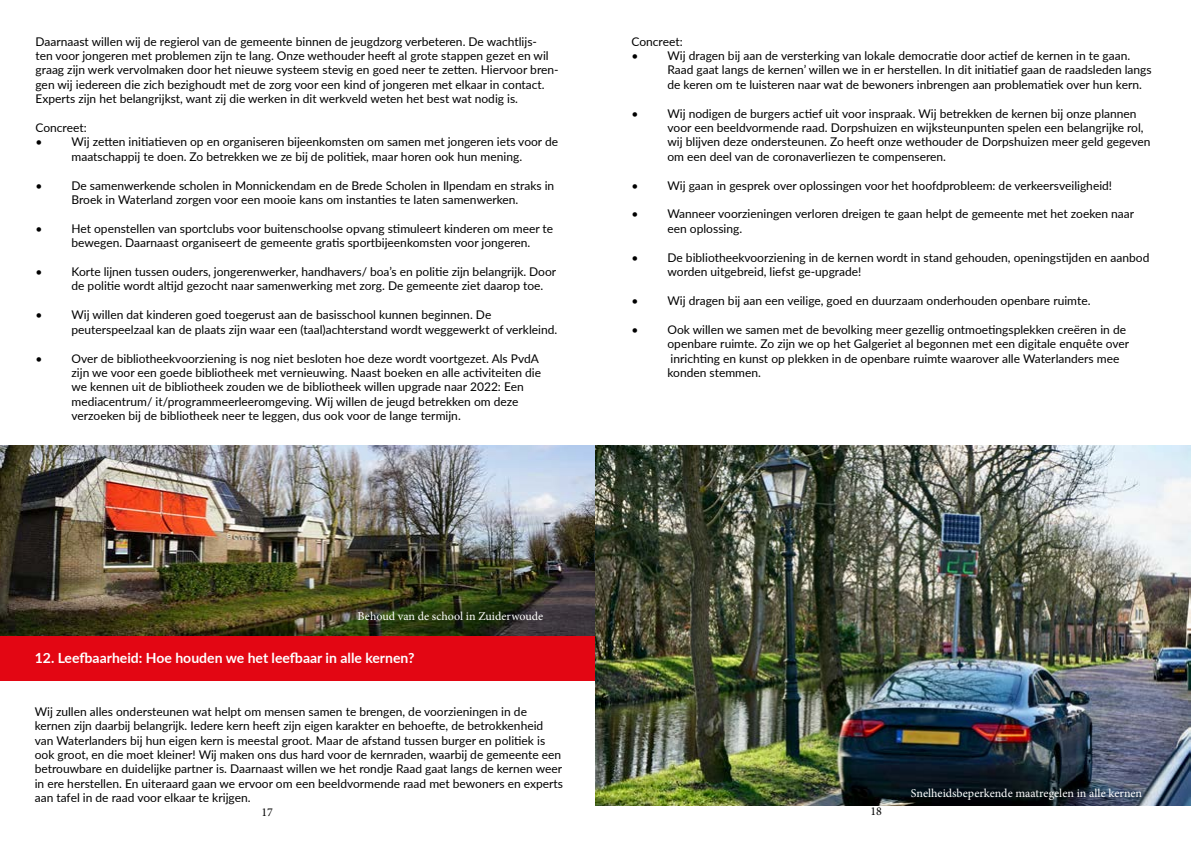
<style>
.page{position:relative;width:1191px;height:842px;background:#fff}
.page>*{position:absolute;margin:0;border:0;box-sizing:border-box;transform-origin:0 0}
.t1{font:700 14px "Lato";color:#fff}
.t2{font:12px/14.4px "Lato";color:#000}
.t3{font:12px "Minion Pro";color:#fff}
.t4{font:12px "Minion Pro";color:#000}
</style>
<div class="page">
<div style="left:0;top:631px;width:596px;height:49px;background:#e30613"></div>
<img style="left:0;top:445px;width:596px;height:190px">
<img style="left:596px;top:445px;width:594px;height:361px">
<p class="t2" style="left:36px;top:34px;width:524px">Daarnaast willen wij de regierol van de gemeente binnen de jeugdzorg verbeteren. De wachtlijs-<br>ten voor jongeren met problemen zijn te lang. Onze wethouder heeft al grote stappen gezet en wil graag zijn werk vervolmaken door het nieuwe systeem stevig en goed neer te zetten. Hiervoor bren&shy;gen wij iedereen die zich bezighoudt met de zorg voor een kind of jongeren met elkaar in contact.<br>Experts zijn het belangrijkst, want zij die werken in dit werkveld weten het best wat nodig is.</p>
<p class="t2" style="left:36px;top:120px;width:53px">Concreet: •</p>
<p class="t2" style="left:72px;top:134px;width:488px">Wij zetten initiatieven op en organiseren bijeenkomsten om samen met jongeren iets voor de maatschappij te doen. Zo betrekken we ze bij de politiek, maar horen ook hun mening.</p>
<p class="t2" style="left:36px;top:178px;width:8px">•</p>
<p class="t2" style="left:72px;top:178px;width:484px">De samenwerkende scholen in Monnickendam en de Brede Scholen in Ilpendam en straks in<br>Broek in Waterland zorgen voor een mooie kans om instanties te laten samenwerken.</p>
<p class="t2" style="left:36px;top:221px;width:8px">•</p>
<p class="t2" style="left:72px;top:221px;width:483px">Het openstellen van sportclubs voor buitenschoolse opvang stimuleert kinderen om meer te bewegen. Daarnaast organiseert de gemeente gratis sportbijeenkomsten voor jongeren.</p>
<p class="t2" style="left:36px;top:264px;width:8px">•</p>
<p class="t2" style="left:72px;top:264px;width:486px">Korte lijnen tussen ouders, jongerenwerker, handhavers/ boa’s en politie zijn belangrijk. Door de politie wordt altijd gezocht naar samenwerking met zorg. De gemeente ziet daarop toe.</p>
<p class="t2" style="left:36px;top:307px;width:8px">•</p>
<p class="t2" style="left:72px;top:307px;width:487px">Wij willen dat kinderen goed toegerust aan de basisschool kunnen beginnen. De peuterspeelzaal kan de plaats zijn waar een (taal)achterstand wordt weggewerkt of verkleind.</p>
<p class="t2" style="left:36px;top:350px;width:8px">•</p>
<p class="t2" style="left:72px;top:350px;width:471px">Over de bibliotheekvoorziening is nog niet besloten hoe deze wordt voortgezet. Als PvdA zijn we voor een goede bibliotheek met vernieuwing. Naast boeken en alle activiteiten die we kennen uit de bibliotheek zouden we de bibliotheek willen upgrade naar 2022: Een mediacentrum/ it/programmeerleeromgeving. Wij willen de jeugd betrekken om deze verzoeken bij de bibliotheek neer te leggen, dus ook voor de lange termijn.</p>
<p class="t2" style="left:631px;top:34px;width:53px">Concreet: •</p>
<p class="t2" style="left:667px;top:48px;width:485px">Wij dragen bij aan de versterking van lokale democratie door actief de kernen in te gaan.<br>Raad gaat langs de kernen’ willen we in er herstellen. In dit initiatief gaan de raadsleden langs de keren om te luisteren naar wat de bewoners inbrengen aan problematiek over hun kern.</p>
<p class="t2" style="left:631px;top:106px;width:8px">•</p>
<p class="t2" style="left:667px;top:106px;width:484px">Wij nodigen de burgers actief uit voor inspraak. Wij betrekken de kernen bij onze plannen voor een beeldvormende raad. Dorpshuizen en wijksteunpunten spelen een belangrijke rol, wij blijven deze ondersteunen. Zo heeft onze wethouder de Dorpshuizen meer geld gegeven om een deel van de coronaverliezen te compenseren.</p>
<p class="t2" style="left:631px;top:178px;width:8px">•</p>
<p class="t2" style="left:667px;top:178px;width:446px">Wij gaan in gesprek over oplossingen voor het hoofdprobleem: de verkeersveiligheid!</p>
<p class="t2" style="left:631px;top:206px;width:8px">•</p>
<p class="t2" style="left:667px;top:206px;width:468px">Wanneer voorzieningen verloren dreigen te gaan helpt de gemeente met het zoeken naar een oplossing.</p>
<p class="t2" style="left:631px;top:250px;width:8px">•</p>
<p class="t2" style="left:667px;top:250px;width:483px">De bibliotheekvoorziening in de kernen wordt in stand gehouden, openingstijden en aanbod worden uitgebreid, liefst ge-upgrade!</p>
<p class="t2" style="left:631px;top:293px;width:8px">•</p>
<p class="t2" style="left:667px;top:293px;width:424px">Wij dragen bij aan een veilige, goed en duurzaam onderhouden openbare ruimte.</p>
<p class="t2" style="left:631px;top:322px;width:8px">•</p>
<p class="t2" style="left:667px;top:322px;width:463px">Ook willen we samen met de bevolking meer gezellig ontmoetingsplekken creëren in de openbare ruimte. Zo zijn we op het Galgeriet al begonnen met een digitale enquête over inrichting en kunst op plekken in de openbare ruimte waarover alle Waterlanders mee konden stemmen.</p>
<p class="t3" style="left:358px;top:608px;width:187px">Behoud van de school in Zuiderwoude</p>
<p class="t1" style="left:35px;top:647px;width:381px">12. Leefbaarheid: Hoe houden we het leefbaar in alle kernen?</p>
<p class="t2" style="left:35px;top:704px;width:529px">Wij zullen alles ondersteunen wat helpt om mensen samen te brengen, de voorzieningen in de kernen zijn daarbij belangrijk. Iedere kern heeft zijn eigen karakter en behoefte, de betrokkenheid van Waterlanders bij hun eigen kern is meestal groot. Maar de afstand tussen burger en politiek is ook groot, en die moet kleiner! Wij maken ons dus hard voor de kernraden, waarbij de gemeente een betrouwbare en duidelijke partner is. Daarnaast willen we het rondje Raad gaat langs de kernen weer in ere herstellen. En uiteraard gaan we ervoor om een beeldvormende raad met bewoners en experts aan tafel in de raad voor elkaar te krijgen.</p>
<p class="t4" style="left:261px;top:804px;width:13px">17</p>
<p class="t4" style="left:870px;top:803px;width:13px">18</p>
<p class="t3" style="left:911px;top:785px;width:233px">Snelheidsbeperkende maatregelen in alle kernen</p>
</div>
